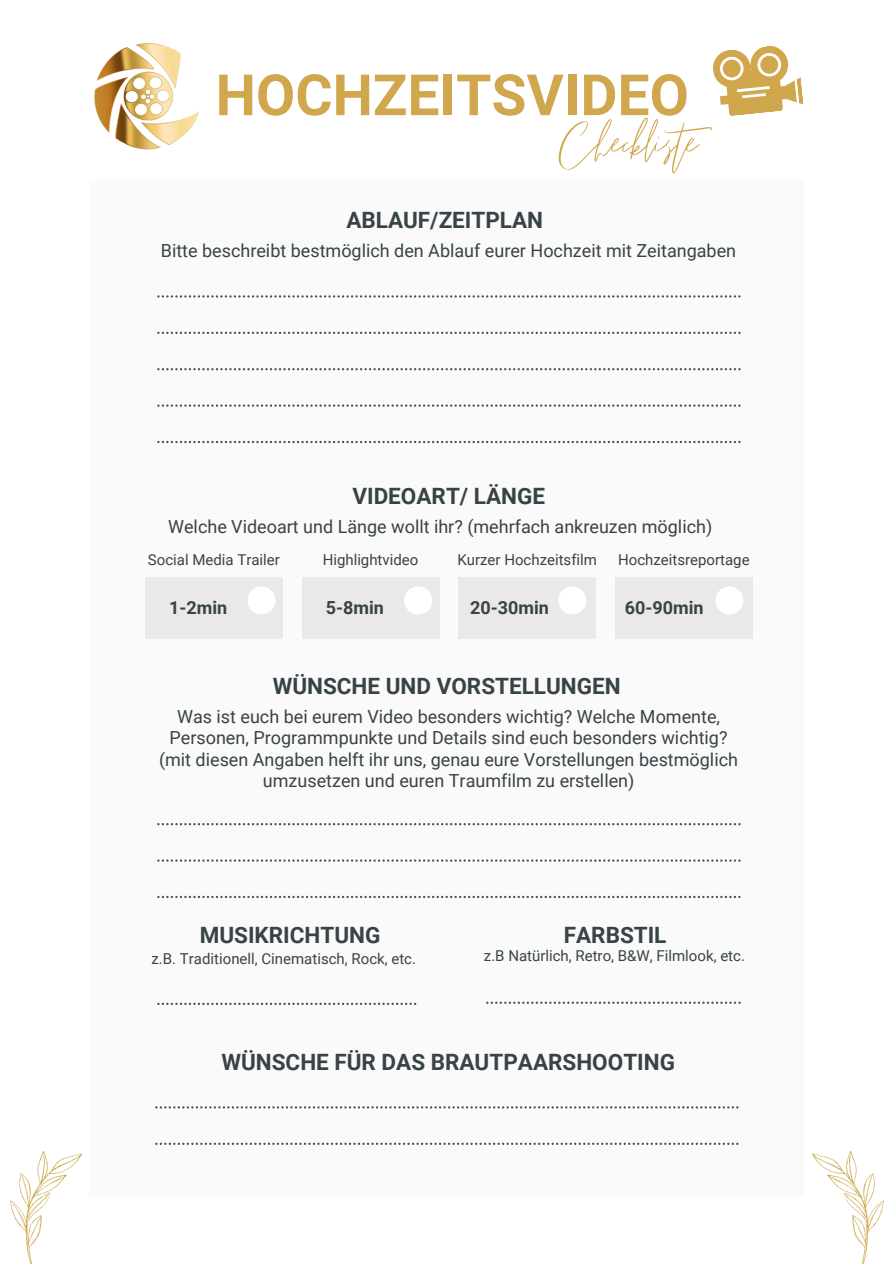
<style>
.page{position:relative;width:894px;height:1264px;background:#fff}
.page>*{position:absolute;margin:0;border:0;box-sizing:border-box;transform-origin:0 0}
.t1{font:72.3px "Emitha Script";color:#d0a74c}
.t2{font:700 57px "Roboto";color:#d0a74c}
.t3{font:700 22.5px "Roboto";color:#384347}
.t4{font:18px/21.3px "Roboto";color:#384347;text-align:center}
.t5{font:700 18px "Roboto";color:#384347}
.t6{font:15px "Roboto";color:#384347}
</style>
<div class="page">
<div style="left:89px;top:180px;width:715px;height:1016px;background:#fafafa"></div>
<div style="left:145px;top:577px;width:137px;height:61px;background:#ebe9e7"></div>
<div style="left:301px;top:577px;width:138px;height:61px;background:#ebe9e7"></div>
<div style="left:458px;top:577px;width:138px;height:61px;background:#ebe9e7"></div>
<div style="left:615px;top:577px;width:137px;height:61px;background:#ebe9e7"></div>
<svg style="left:157px;top:295px;width:583px;height:2px"></svg>
<svg style="left:157px;top:332px;width:583px;height:2px"></svg>
<svg style="left:157px;top:368px;width:583px;height:2px"></svg>
<svg style="left:157px;top:404px;width:583px;height:3px"></svg>
<svg style="left:157px;top:441px;width:583px;height:2px"></svg>
<img style="left:94px;top:43px;width:106px;height:107px">
<div style="left:247px;top:586px;width:28px;height:28px;background:#fff;border-radius:50%"></div>
<div style="left:404px;top:586px;width:28px;height:28px;background:#fff;border-radius:50%"></div>
<div style="left:558px;top:586px;width:28px;height:28px;background:#fff;border-radius:50%"></div>
<div style="left:715px;top:586px;width:28px;height:28px;background:#fff;border-radius:50%"></div>
<svg style="left:157px;top:823px;width:583px;height:2px"></svg>
<svg style="left:157px;top:859px;width:583px;height:2px"></svg>
<svg style="left:157px;top:895px;width:583px;height:3px"></svg>
<svg style="left:157px;top:1002px;width:259px;height:2px"></svg>
<svg style="left:486px;top:1001px;width:254px;height:2px"></svg>
<svg style="left:155px;top:1106px;width:583px;height:2px"></svg>
<svg style="left:155px;top:1142px;width:583px;height:2px"></svg>
<svg style="left:713px;top:46px;width:90px;height:70px"></svg>
<img style="left:10px;top:1151px;width:71px;height:112px">
<img style="left:812px;top:1151px;width:70px;height:112px">
<p class="t2" style="left:215px;top:62px;width:474px">HOCHZEITSVIDEO</p>
<p class="t1" style="left:558px;top:104px;width:166px">Checkliste</p>
<h3 class="t3" style="left:346px;top:207px;width:198px">ABLAUF/ZEITPLAN</h3>
<h4 class="t4" style="left:161px;top:240px;width:576px">Bitte beschreibt bestmöglich den Ablauf eurer Hochzeit mit Zeitangaben</h4>
<h4 class="t3" style="left:352px;top:483px;width:194px">VIDEOART/ LÄNGE</h4>
<p class="t4" style="left:168px;top:516px;width:545px">Welche Videoart und Länge wollt ihr? (mehrfach ankreuzen möglich)</p>
<h1 class="t6" style="left:148px;top:551px;width:133px">Social Media Trailer</h1>
<h2 class="t6" style="left:322px;top:551px;width:97px">Highlightvideo</h2>
<h5 class="t6" style="left:457px;top:551px;width:141px">Kurzer Hochzeitsfilm</h5>
<h3 class="t6" style="left:618px;top:551px;width:133px">Hochzeitsreportage</h3>
<h5 class="t5" style="left:169px;top:597px;width:60px">1-2min</h5>
<p class="t5" style="left:326px;top:597px;width:60px">5-8min</p>
<p class="t5" style="left:470px;top:597px;width:80px">20-30min</p>
<p class="t5" style="left:624px;top:597px;width:80px">60-90min</p>
<h4 class="t3" style="left:272px;top:673px;width:349px">WÜNSCHE UND VORSTELLUNGEN</h4>
<h4 class="t4" style="left:159px;top:706px;width:580px">Was ist euch bei eurem Video besonders wichtig? Welche Momente, Personen, Programmpunkte und Details sind euch besonders wichtig? (mit diesen Angaben helft ihr uns, genau eure Vorstellungen bestmöglich umzusetzen und euren Traumfilm zu erstellen)</h4>
<h3 class="t3" style="left:200px;top:922px;width:182px">MUSIKRICHTUNG</h3>
<h5 class="t3" style="left:563px;top:922px;width:104px">FARBSTIL</h5>
<h3 class="t6" style="left:151px;top:949px;width:266px">z.B. Traditionell, Cinematisch, Rock, etc.</h3>
<p class="t6" style="left:484px;top:946px;width:262px">z.B Natürlich, Retro, B&amp;W, Filmlook, etc.</p>
<h3 class="t3" style="left:221px;top:1049px;width:455px">WÜNSCHE FÜR DAS BRAUTPAARSHOOTING</h3>
</div>
